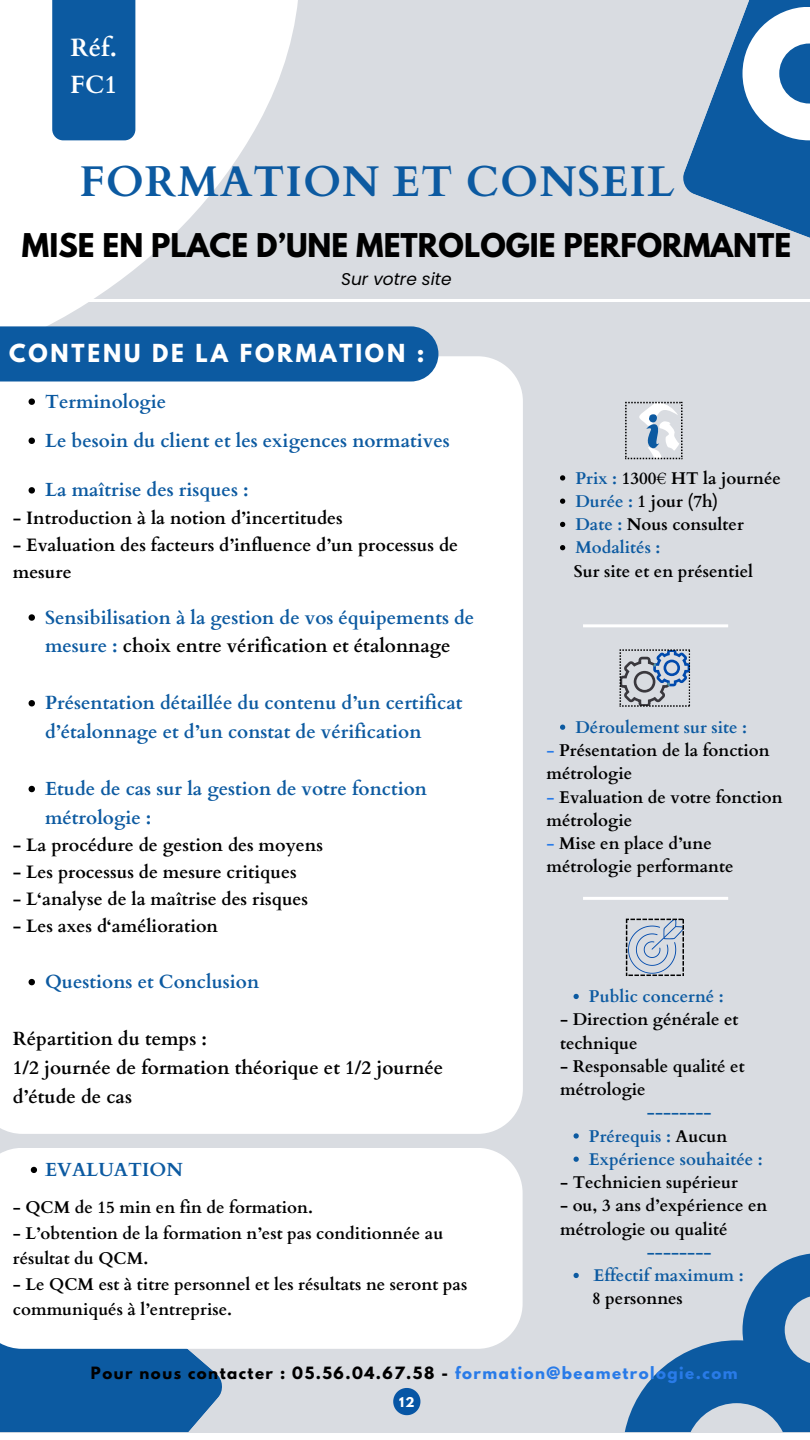
<style>
.page{position:relative;width:810px;height:1440px;background:#fff}
.page>*{position:absolute;margin:0;border:0;box-sizing:border-box;transform-origin:0 0}
.t1{font:700 43px "Cardo";letter-spacing:.02em;color:#0c5aa1}
.t2{font:700 29px "League Spartan";color:#000}
.t3{font:700 25px/37.5px "Cardo";color:#fff}
.t4{font:700 22px "League Spartan";letter-spacing:.13em;color:#fff}
.t5{font:700 19px/28.6px "Cardo";color:#0c5aa1}
.t6{font:700 19px/28.6px "Cardo";color:#000}
.t7{font:700 18px/26.8px "Cardo";color:#000}
.t8{font:700 17px/23.2px "Cardo";color:#000}
.t9{font:700 17px/23.3px "Cardo";color:#0c5aa1}
.t10{font:italic 17px "Poppins";color:#000}
.t11{font:700 15px "League Spartan";letter-spacing:.1em;color:#000}
.t12{font:700 12px "League Spartan";color:#fff}
.s1{color:#000}
.s2{color:#0c5aa1}
.s3{color:#297be8}
</style>
<div class="page">
<div style="left:0;top:0;width:810px;height:1432px;background:#d9dce1"></div>
<div style="left:0;top:1349px;width:222px;height:83px;background:#0c5aa1"></div>
<div style="left:0;top:356px;width:523px;height:778px;background:#fff"></div>
<svg style="left:0;top:0;width:312px;height:384px;fill:#fff"></svg>
<hr style="left:0;top:299px;width:810px;height:3px;background:#fff">
<svg style="left:683px;top:0;width:127px;height:238px"></svg>
<div style="left:52px;top:0;width:83px;height:140px;background:#0c5aa1"></div>
<div style="left:0;top:326px;width:438px;height:56px;background:#0c5aa1"></div>
<svg style="left:625px;top:402px;width:58px;height:57px"></svg>
<svg style="left:626px;top:919px;width:58px;height:57px"></svg>
<svg style="left:620px;top:649px;width:70px;height:58px"></svg>
<svg style="left:29px;top:398px;width:6px;height:7px"></svg>
<svg style="left:29px;top:438px;width:6px;height:6px"></svg>
<svg style="left:29px;top:487px;width:6px;height:7px"></svg>
<svg style="left:29px;top:614px;width:6px;height:7px"></svg>
<svg style="left:29px;top:700px;width:6px;height:6px"></svg>
<svg style="left:29px;top:786px;width:6px;height:6px"></svg>
<svg style="left:29px;top:979px;width:6px;height:6px"></svg>
<svg style="left:560px;top:475px;width:5px;height:6px"></svg>
<svg style="left:560px;top:499px;width:5px;height:5px"></svg>
<svg style="left:560px;top:522px;width:5px;height:5px"></svg>
<svg style="left:560px;top:545px;width:5px;height:5px"></svg>
<svg style="left:574px;top:994px;width:5px;height:5px"></svg>
<svg style="left:574px;top:1133px;width:5px;height:6px"></svg>
<svg style="left:574px;top:1157px;width:5px;height:5px"></svg>
<svg style="left:574px;top:1273px;width:5px;height:5px"></svg>
<svg style="left:560px;top:725px;width:5px;height:5px"></svg>
<div style="left:0;top:1148px;width:523px;height:201px;background:#fff"></div>
<svg style="left:31px;top:1167px;width:6px;height:6px"></svg>
<hr style="left:583px;top:624px;width:145px;height:3px;background:#fff">
<hr style="left:583px;top:897px;width:145px;height:3px;background:#fff">
<svg style="left:625px;top:1254px;width:185px;height:178px"></svg>
<svg style="left:393px;top:1388px;width:27px;height:27px"></svg>
<h3 class="t3" style="left:70px;top:27px;width:48px">Réf.<br>FC1</h3>
<h1 class="t1" style="left:79px;top:147px;width:596px">FORMATION ET CONSEIL</h1>
<h2 class="t2" style="left:22px;top:223px;width:771px">MISE EN PLACE D’UNE METROLOGIE PERFORMANTE</h2>
<p class="t10" style="left:341px;top:269px;width:112px">Sur votre site</p>
<p class="t4" style="left:9px;top:336px;width:417px">CONTENU DE LA FORMATION :</p>
<p class="t5" style="left:45px;top:380px;width:406px;line-height:39.1px">Terminologie<br>Le besoin du client et les exigences normatives</p>
<p class="t5" style="left:45px;top:474px;width:205px">La maîtrise des risques :</p>
<p class="t7" style="left:13px;top:503px;width:332px">- Introduction à la notion d’incertitudes</p>
<p class="t7" style="left:13px;top:530px;width:447px">- Evaluation des facteurs d’influence d’un processus de mesure</p>
<p class="t5" style="left:45px;top:602px;width:431px">Sensibilisation à la gestion de vos équipements de mesure : <span class="s1">choix entre vérification et étalonnage</span></p>
<p class="t5" style="left:45px;top:687px;width:419px">Présentation détaillée du contenu d’un certificat d’étalonnage et d’un constat de vérification</p>
<p class="t5" style="left:45px;top:773px;width:384px">Etude de cas sur la gestion de votre fonction métrologie :</p>
<p class="t7" style="left:13px;top:830px;width:312px">- La procédure de gestion des moyens</p>
<p class="t7" style="left:13px;top:857px;width:285px">- Les processus de mesure critiques</p>
<p class="t7" style="left:13px;top:884px;width:297px">- L‘analyse de la maîtrise des risques</p>
<p class="t7" style="left:13px;top:911px;width:207px">- Les axes d‘amélioration</p>
<p class="t5" style="left:45px;top:966px;width:216px">Questions et Conclusion</p>
<p class="t6" style="left:13px;top:1023px;width:432px">Répartition du temps :<br>1/2 journée de formation théorique et 1/2 journée d’étude de cas</p>
<p class="t5" style="left:45px;top:1154px;width:139px">EVALUATION</p>
<p class="t8" style="left:13px;top:1195px;width:302px">- QCM de 15 min en fin de formation.</p>
<p class="t8" style="left:13px;top:1219px;width:432px;line-height:25.5px">- L’obtention de la formation n’est pas conditionnée au résultat du QCM.</p>
<p class="t8" style="left:13px;top:1270px;width:456px;line-height:25.5px">- Le QCM est à titre personnel et les résultats ne seront pas communiqués à l’entreprise.</p>
<p class="t8" style="left:575px;top:465px;width:207px"><span class="s2">Prix :</span> 1300€ HT la journée<br><span class="s2">Durée :</span> 1 jour (7h)<br><span class="s2">Date :</span> Nous consulter<br><span class="s2">Modalités :</span></p>
<p class="t8" style="left:574px;top:558px;width:181px">Sur site et en présentiel</p>
<p class="t9" style="left:575px;top:714px;width:173px">Déroulement sur site :</p>
<p class="t8" style="left:547px;top:738px;width:225px"><span class="s3">-</span> Présentation de la fonction métrologie</p>
<p class="t8" style="left:547px;top:784px;width:238px"><span class="s3">-</span> Evaluation de votre fonction métrologie</p>
<p class="t8" style="left:547px;top:831px;width:189px"><span class="s3">-</span> Mise en place d’une métrologie performante</p>
<p class="t9" style="left:589px;top:983px;width:136px">Public concerné :</p>
<p class="t8" style="left:560px;top:1007px;width:180px">- Direction générale et technique</p>
<p class="t8" style="left:560px;top:1053px;width:186px">- Responsable qualité et métrologie</p>
<p class="t9" style="left:589px;top:1100px;width:175px;text-indent:58px">--------<br>Prérequis : <span class="s1">Aucun<br></span>Expérience souhaitée :</p>
<p class="t8" style="left:560px;top:1170px;width:179px">- Technicien supérieur</p>
<p class="t8" style="left:560px;top:1193px;width:209px">- ou, 3 ans d’expérience en métrologie ou qualité</p>
<p class="t9" style="left:594px;top:1239px;width:152px;text-indent:53px">--------<br>Effectif maximum :</p>
<p class="t8" style="left:592px;top:1286px;width:92px">8 personnes</p>
<p class="t11" style="left:91px;top:1361px;width:648px">Pour nous contacter : 05.56.04.67.58 - <span class="s3">formation@beametrologie.com</span></p>
<p class="t12" style="left:399px;top:1393px;width:17px">12</p>
</div>
